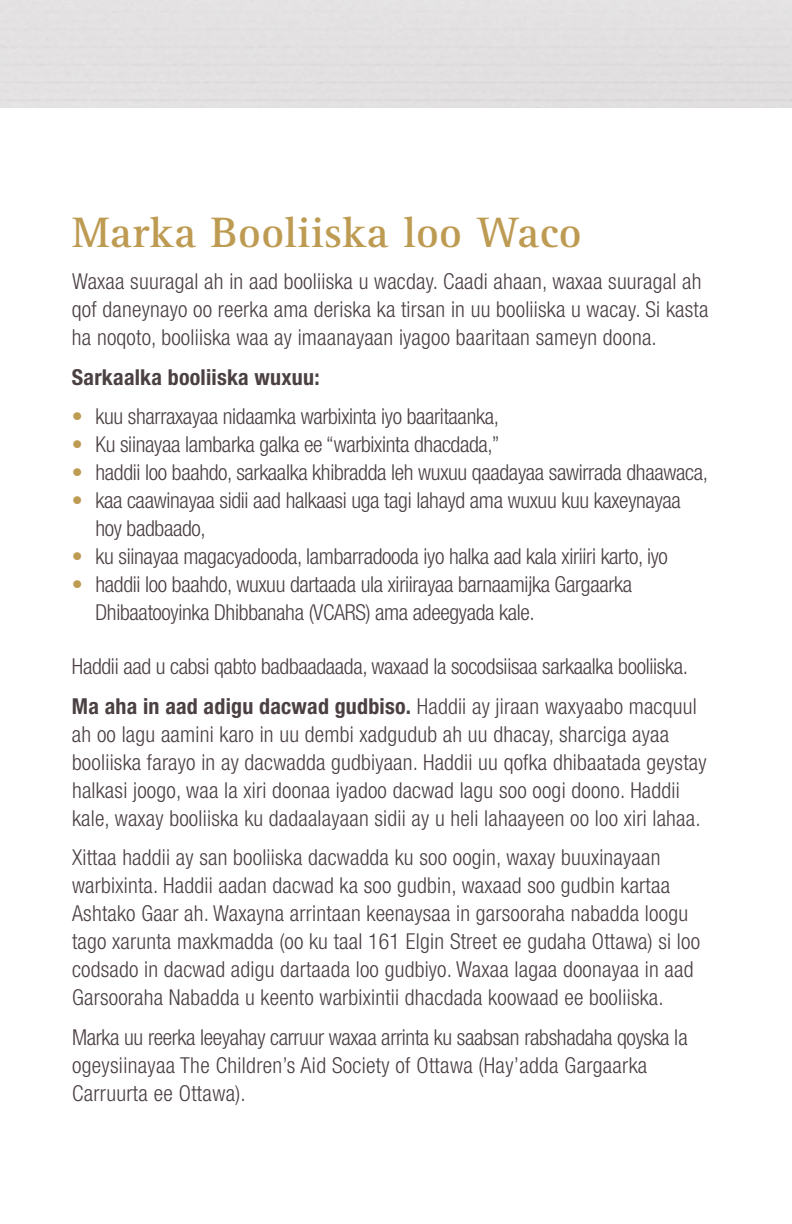
<style>
.page{position:relative;width:792px;height:1224px;background:#fff}
.page>*{position:absolute;margin:0;border:0;box-sizing:border-box;transform-origin:0 0}
.t1{font:700 44px "Rotis Serif";letter-spacing:.01em;color:#be9b52}
.t2{font:300 condensed 22px/28px "Helvetica Neue";letter-spacing:.01em;color:#4b4042}
.t3{font:300 condensed 22px/28px "Helvetica Neue";letter-spacing:-.015em;color:#4b4042}
.t4{font:700 condensed 22px "Helvetica Neue";letter-spacing:.01em;color:#4b4042}
.s1{color:#be9b52}
.s2{font-weight:700}
</style>
<div class="page">
<h1 class="t1" style="left:72px;top:217px;width:511px">Marka Booliiska loo Waco</h1>
<p class="t2" style="left:72px;top:269px;width:638px">Waxaa suuragal ah in aad booliiska u wacday. Caadi ahaan, waxaa suuragal ah qof daneynayo oo reerka ama deriska ka tirsan in uu booliiska u wacay. Si kasta ha noqoto, booliiska waa ay imaanayaan iyagoo baaritaan sameyn doona.</p>
<p class="t4" style="left:72px;top:363px;width:249px">Sarkaalka booliiska wuxuu:</p>
<p class="t3" style="left:72px;top:404px;width:429px"><span class="s1">•</span> kuu sharraxayaa nidaamka warbixinta iyo baaritaanka,</p>
<p class="t3" style="left:72px;top:432px;width:429px"><span class="s1">•</span> Ku siinayaa lambarka galka ee “warbixinta dhacdada,”</p>
<p class="t3" style="left:72px;top:460px;width:638px"><span class="s1">•</span> haddii loo baahdo, sarkaalka khibradda leh wuxuu qaadayaa sawirrada dhaawaca,</p>
<p class="t3" style="left:95px;top:488px;width:587px;text-indent:-23px"><span class="s1">•</span> kaa caawinayaa sidii aad halkaasi uga tagi lahayd ama wuxuu kuu kaxeynayaa hoy badbaado,</p>
<p class="t3" style="left:72px;top:544px;width:598px"><span class="s1">•</span> ku siinayaa magacyadooda, lambarradooda iyo halka aad kala xiriiri karto, iyo</p>
<p class="t3" style="left:95px;top:572px;width:538px;text-indent:-23px"><span class="s1">•</span> haddii loo baahdo, wuxuu dartaada ula xiriirayaa barnaamijka Gargaarka<br>Dhibaatooyinka Dhibbanaha (VCARS) ama adeegyada kale.</p>
<p class="t3" style="left:72px;top:648px;width:626px;line-height:39.6px">Haddii aad u cabsi qabto badbaadaada, waxaad la socodsiisaa sarkaalka booliiska.<br><span class="s2">Ma aha in aad adigu dacwad gudbiso.</span> Haddii ay jiraan waxyaabo macquul</p>
<p class="t2" style="left:72px;top:722px;width:636px">ah oo lagu aamini karo in uu dembi xadgudub ah uu dhacay, sharciga ayaa booliiska farayo in ay dacwadda gudbiyaan. Haddii uu qofka dhibaatada geystay halkasi joogo, waa la xiri doonaa iyadoo dacwad lagu soo oogi doono. Haddii kale, waxay booliiska ku dadaalayaan sidii ay u heli lahaayeen oo loo xiri lahaa.</p>
<p class="t2" style="left:72px;top:845px;width:630px">Xittaa haddii ay san booliiska dacwadda ku soo oogin, waxay buuxinayaan warbixinta. Haddii aadan dacwad ka soo gudbin, waxaad soo gudbin kartaa Ashtako Gaar ah. Waxayna arrintaan keenaysaa in garsooraha nabadda loogu tago xarunta maxkmadda (oo ku taal 161 Elgin Street ee gudaha Ottawa) si loo codsado in dacwad adigu dartaada loo gudbiyo. Waxaa lagaa doonayaa in aad Garsooraha Nabadda u keento warbixintii dhacdada koowaad ee booliiska.</p>
<p class="t2" style="left:72px;top:1025px;width:617px">Marka uu reerka leeyahay carruur waxaa arrinta ku saabsan rabshadaha qoyska la ogeysiinayaa The Children’s Aid Society of Ottawa (Hay’adda Gargaarka<br>Carruurta ee Ottawa).</p>
</div>
